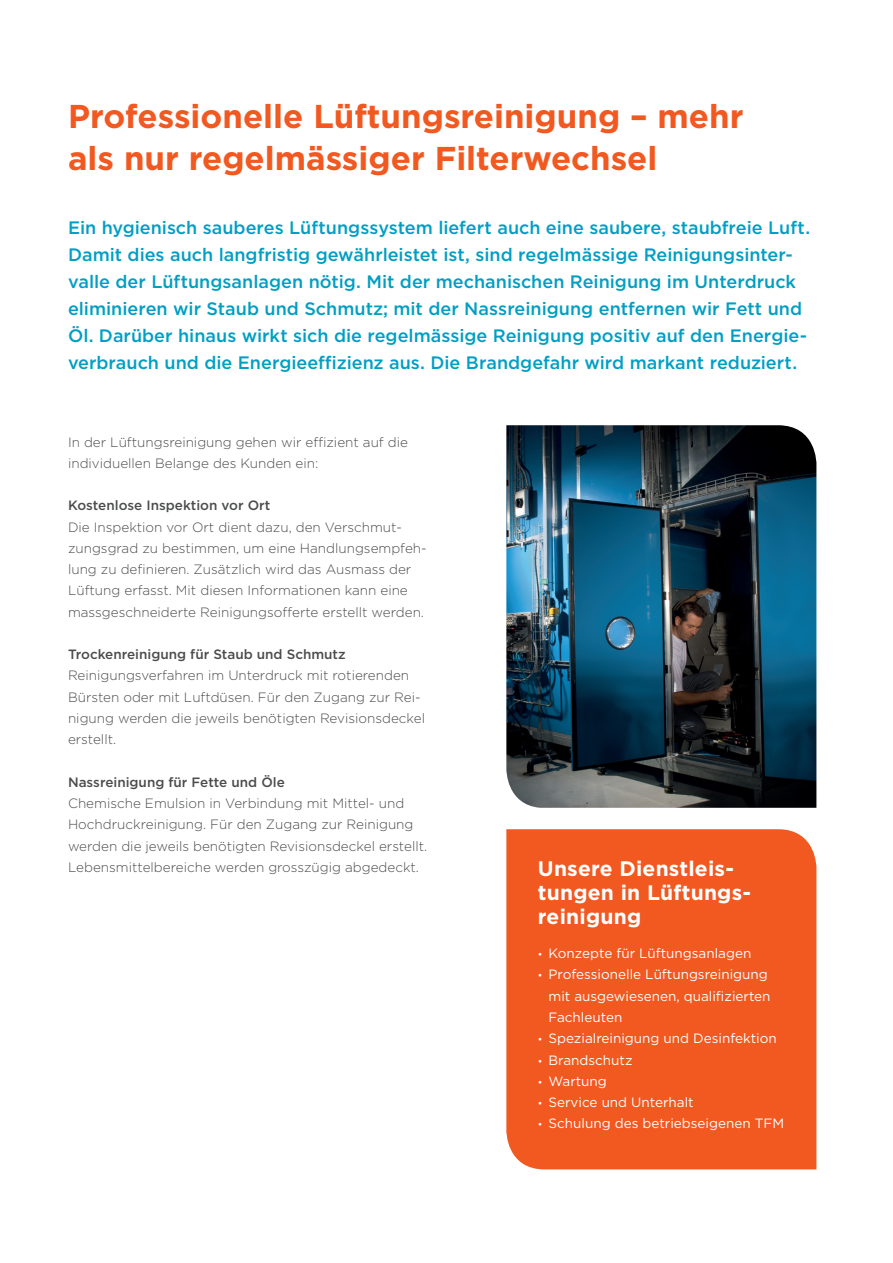
<style>
.page{position:relative;width:893px;height:1263px;background:#fff}
.page>*{position:absolute;margin:0;border:0;box-sizing:border-box;transform-origin:0 0}
.t1{font:700 33px/42.5px "Gotham";color:#f15921}
.t2{font:700 21px/24px "Gotham";letter-spacing:.01em;color:#fff}
.t3{font:500 18px/27px "Gotham";color:#009fc3}
.t4{font:300 13.5px/21.3px "Gotham";color:#4b4c4d}
.t5{font:13.5px/21.3px "Gotham";color:#fff}
.t6{font:500 13.5px "Gotham";color:#4b4c4d}
.s1{font-family:"Vista Sans OTCE"}
</style>
<div class="page">
<img style="left:506px;top:425px;width:310px;height:383px">
<div style="left:506px;top:829px;width:310px;height:340px;background:#f15921"></div>
<h1 class="t1" style="left:68px;top:94px;width:677px">Professionelle Lüftungsreinigung – mehr als nur regelmässiger Filterwechsel</h1>
<p class="t3" style="left:68px;top:214px;width:744px">Ein hygienisch sauberes Lüftungssystem liefert auch eine saubere, staubfreie Luft.<br>Damit dies auch langfristig gewährleistet ist, sind regelmässige Reinigungsinter&shy;valle der Lüftungsanlagen nötig. Mit der mechanischen Reinigung im Unterdruck eliminieren wir Staub und Schmutz; mit der Nassreinigung entfernen wir Fett und Öl. Darüber hinaus wirkt sich die regelmässige Reinigung positiv auf den Energie&shy;verbrauch und die Energieeffizienz aus. Die Brandgefahr wird markant reduziert.</p>
<p class="t4" style="left:68px;top:431px;width:342px">In der Lüftungsreinigung gehen wir effizient auf die individuellen Belange des Kunden ein:</p>
<p class="t6" style="left:68px;top:497px;width:204px">Kostenlose Inspektion vor Ort</p>
<p class="t4" style="left:68px;top:516px;width:360px">Die Inspektion vor Ort dient dazu, den Verschmut&shy;zungsgrad zu bestimmen, um eine Handlungsempfeh&shy;lung zu definieren. Zusätzlich wird das Ausmass der Lüftung erfasst. Mit diesen Informationen kann eine massgeschneiderte Reinigungsofferte erstellt werden.</p>
<p class="t6" style="left:68px;top:645px;width:279px">Trockenreinigung für Staub und Schmutz</p>
<p class="t4" style="left:68px;top:665px;width:359px">Reinigungsverfahren im Unterdruck mit rotierenden Bürsten oder mit Luftdüsen. Für den Zugang zur Rei&shy;nigung werden die jeweils benötigten Revisionsdeckel erstellt.</p>
<p class="t6" style="left:68px;top:773px;width:218px">Nassreinigung für Fette und Öle</p>
<p class="t4" style="left:68px;top:792px;width:361px">Chemische Emulsion in Verbindung mit Mittel- und Hochdruckreinigung. Für den Zugang zur Reinigung werden die jeweils benötigten Revisionsdeckel erstellt.<br>Lebensmittelbereiche werden grosszügig abgedeckt.</p>
<h2 class="t2" style="left:538px;top:856px;width:212px">Unsere Dienstleis&shy;tungen in Lüftungs&shy;reinigung</h2>
<p class="t5" style="left:538px;top:942px;width:215px"><span class="s1">•</span> Konzepte für Lüftungsanlagen</p>
<p class="t5" style="left:548px;top:964px;width:224px;text-indent:-11px"><span class="s1">•</span> Professionelle Lüftungsreinigung mit ausgewiesenen, qualifizierten<br>Fachleuten</p>
<p class="t5" style="left:538px;top:1027px;width:240px"><span class="s1">•</span> Spezialreinigung und Desinfektion</p>
<p class="t5" style="left:538px;top:1049px;width:96px"><span class="s1">•</span> Brandschutz</p>
<p class="t5" style="left:538px;top:1070px;width:70px"><span class="s1">•</span> Wartung</p>
<p class="t5" style="left:538px;top:1091px;width:157px"><span class="s1">•</span> Service und Unterhalt</p>
<p class="t5" style="left:538px;top:1112px;width:248px"><span class="s1">•</span> Schulung des betriebseigenen TFM</p>
</div>
